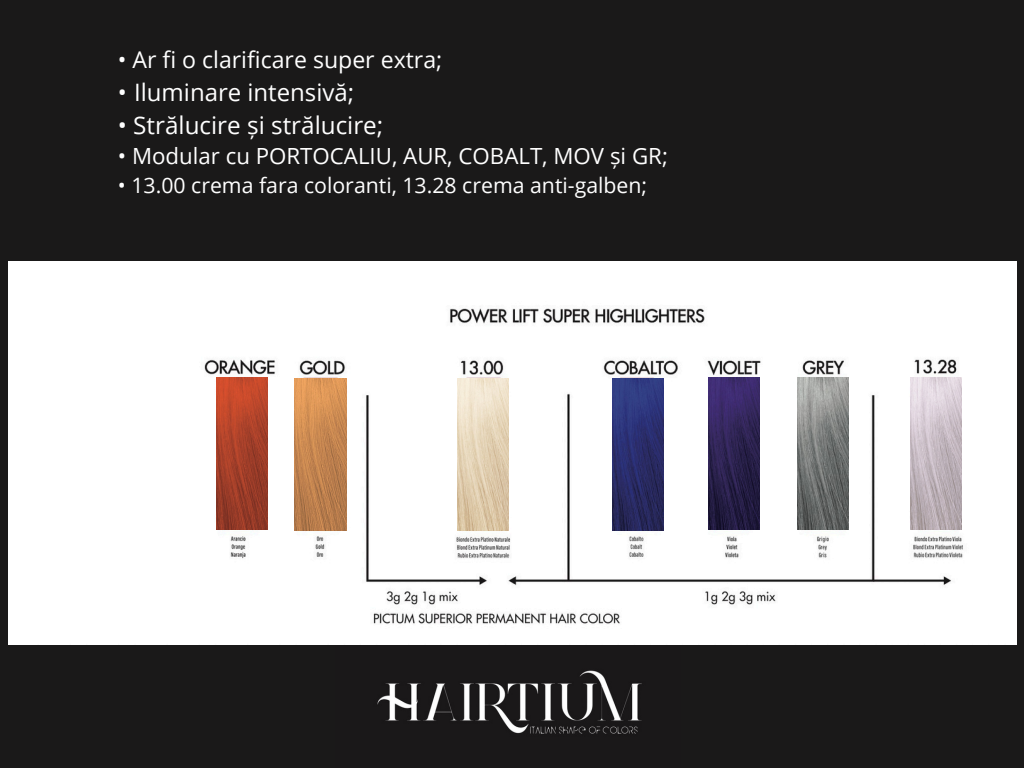
<style>
.page{position:relative;width:1024px;height:768px;background:#1a1919}
.page>*{position:absolute;margin:0;border:0;box-sizing:border-box;transform-origin:0 0}
.t1{font:24.3px "Open Sans";color:#fff}
.t2{font:24px "Open Sans";color:#fff}
.t3{font:23.1px "Open Sans";color:#fff}
.t4{font:22.3px "Open Sans";color:#fff}
.t5{font:21.3px "Open Sans";color:#fff}
</style>
<div class="page">
<img style="left:377px;top:670px;width:265px;height:64px">
<div style="left:8px;top:262px;width:1008px;height:383px;background:#fff"></div>
<div style="left:12px;top:571px;width:38px;height:72px;background:#fff"></div>
<div style="left:25px;top:282px;width:192px;height:72px;background:#fff"></div>
<img style="left:217px;top:377px;width:51px;height:153px">
<img style="left:708px;top:377px;width:51px;height:153px">
<img style="left:295px;top:378px;width:51px;height:152px">
<img style="left:612px;top:378px;width:51px;height:152px">
<img style="left:797px;top:377px;width:51px;height:153px">
<img style="left:910px;top:377px;width:51px;height:153px">
<img style="left:457px;top:378px;width:51px;height:152px">
<h1 class="t3" style="left:118px;top:44px;width:326px">• Ar fi o clarificare super extra;</h1>
<p class="t2" style="left:118px;top:75px;width:238px">• Iluminare intensivă;</p>
<p class="t1" style="left:118px;top:108px;width:267px">• Strălucire și strălucire;</p>
<p class="t4" style="left:118px;top:140px;width:551px">• Modular cu PORTOCALIU, AUR, COBALT, MOV și GR;</p>
<p class="t5" style="left:118px;top:170px;width:531px">• 13.00 crema fara coloranti, 13.28 crema anti-galben;</p>
</div>
